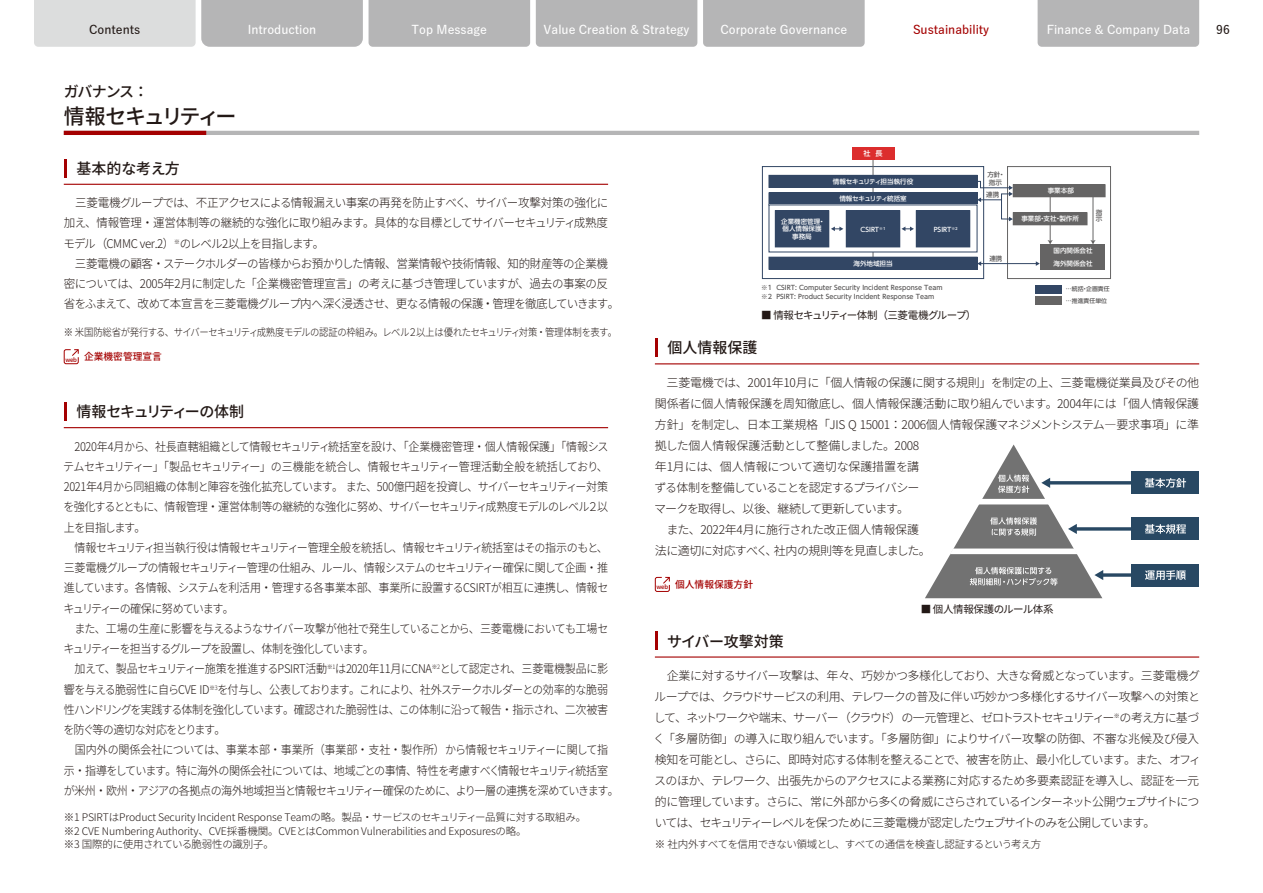
<style>
.page{position:relative;width:1263px;height:893px;background:#fff}
.page>*{position:absolute;margin:0;border:0;box-sizing:border-box;transform-origin:0 0}
.t1{font:500 21px "Noto Sans CJ Kjp";letter-spacing:-.115em;color:#231916}
.t2{font:500 15px "Noto Sans CJ Kjp";letter-spacing:-.02em;color:#231916}
.t3{font:500 15px "Noto Sans CJ Kjp";letter-spacing:-.075em;color:#231916}
.t4{font:300 12px/20.2px "Noto Sans CJ Kjp";letter-spacing:-.045em;color:#231916;scale:.92 1}
.t5{font:300 12px/21px "Noto Sans CJ Kjp";letter-spacing:-.07em;color:#231916}
.t6{font:300 12px/21px "Noto Sans CJ Kjp";letter-spacing:-.045em;color:#231916}
.t7{font:300 12px/20.2px "Noto Sans CJ Kjp";letter-spacing:-.045em;color:#231916;scale:.96 1}
.t8{font:600 12px "Yu Go Pr 6 N";color:#fff}
.t9{font:600 12px "Yu Go Pr 6 N";color:#a40001}
.t10{font:600 12px "Yu Go Pr 6 N";color:#231916}
.t11{font:300 10.5px/13.5px "Noto Sans CJ Kjp";letter-spacing:-.015em;color:#231916}
.t12{font:300 10.5px "Noto Sans CJ Kjp";letter-spacing:-.045em;color:#231916;scale:.89 1}
.t13{font:300 10.5px "Noto Sans CJ Kjp";letter-spacing:-.055em;color:#231916}
.t14{font:10.5px "Noto Sans CJ Kjp";letter-spacing:-.045em;color:#231916}
.t15{font:500 9.75px "Noto Sans CJ Kjp";color:#a40001}
.t16{font:500 9.3px "UD Shin Go Pro";letter-spacing:-.08em;color:#595857}
.t17{font:500 7.05px "UD Shin Go Pro";color:#fff}
.t18{font:500 6.45px/7.6px "UD Shin Go Pro";color:#595757}
.t19{font:500 6.45px/7.6px "UD Shin Go Pro";color:#fff}
.t20{font:500 6.45px "UD Shin Go Pro";letter-spacing:-.02em;color:#fff}
.t21{font:500 6.45px "UD Shin Go Pro";letter-spacing:-.055em;color:#fff}
.t22{font:500 5.85px "UD Shin Go Pro";color:#595757}
</style>
<div class="page">
<hr style="left:64px;top:131px;width:1135px;height:4px;background:#b5b5b6">
<hr style="left:64px;top:131px;width:142px;height:4px;background:#a40001">
<hr style="left:64px;top:159px;width:3px;height:18px;background:#a40001">
<hr style="left:64px;top:184px;width:544px;height:1px;background:#a40001">
<hr style="left:64px;top:402px;width:3px;height:18px;background:#a40001">
<hr style="left:64px;top:427px;width:544px;height:1px;background:#a40001">
<svg style="left:768px;top:168px;width:214px;height:102px"></svg>
<div style="left:762px;top:166px;width:222px;height:113px;border:1px solid #324664"></div>
<div style="left:1007px;top:166px;width:104px;height:113px;border:1px solid #656464"></div>
<div style="left:1036px;top:296px;width:26px;height:9px;background:#656464"></div>
<div style="left:1036px;top:285px;width:26px;height:8px;background:#324664"></div>
<hr style="left:873px;top:158px;width:1px;height:101px;background:#656464">
<div style="left:769px;top:193px;width:208px;height:12px;background:#324664"></div>
<div style="left:769px;top:193px;width:208px;height:12px;border:1px solid #324664"></div>
<svg style="left:771px;top:207px;width:204px;height:43px"></svg>
<div style="left:769px;top:257px;width:208px;height:12px;background:#324664"></div>
<hr style="left:980px;top:263px;width:56px;height:1px;background:#324664">
<svg style="left:977px;top:261px;width:4px;height:5px"></svg>
<svg style="left:1036px;top:261px;width:4px;height:5px"></svg>
<svg style="left:831px;top:227px;width:12px;height:4px"></svg>
<hr style="left:1092px;top:196px;width:1px;height:45px;background:#656464">
<svg style="left:1090px;top:240px;width:6px;height:5px"></svg>
<hr style="left:1050px;top:196px;width:1px;height:45px;background:#656464">
<svg style="left:1047px;top:240px;width:6px;height:5px"></svg>
<div style="left:1013px;top:185px;width:92px;height:12px;background:#656464"></div>
<div style="left:1040px;top:245px;width:65px;height:12px;background:#656464"></div>
<div style="left:1040px;top:258px;width:65px;height:12px;background:#656464"></div>
<div style="left:1013px;top:213px;width:74px;height:12px;background:#656464"></div>
<div style="left:852px;top:147px;width:42px;height:12px;background:#dc2d2d"></div>
<svg style="left:976px;top:181px;width:37px;height:40px"></svg>
<svg style="left:901px;top:227px;width:13px;height:4px"></svg>
<div style="left:769px;top:175px;width:208px;height:12px;background:#324664"></div>
<div style="left:769px;top:175px;width:208px;height:13px;border:1px solid #324664"></div>
<div style="left:775px;top:211px;width:54px;height:36px;background:#324664"></div>
<div style="left:846px;top:211px;width:54px;height:36px;background:#324664"></div>
<div style="left:916px;top:211px;width:54px;height:36px;background:#324664"></div>
<hr style="left:655px;top:632px;width:3px;height:18px;background:#a40001">
<hr style="left:655px;top:656px;width:544px;height:2px;background:#a40001">
<svg style="left:63px;top:349px;width:16px;height:16px"></svg>
<hr style="left:655px;top:339px;width:3px;height:18px;background:#a40001">
<hr style="left:655px;top:363px;width:544px;height:1px;background:#a40001">
<div style="left:1132px;top:471px;width:67px;height:23px;background:#284863"></div>
<svg style="left:1145px;top:478px;width:41px;height:10px"></svg>
<hr style="left:1049px;top:481px;width:88px;height:3px;background:#284863">
<div style="left:1132px;top:518px;width:67px;height:22px;background:#284863"></div>
<svg style="left:1145px;top:524px;width:41px;height:10px"></svg>
<svg style="left:1103px;top:527px;width:29px;height:4px"></svg>
<div style="left:1132px;top:564px;width:67px;height:22px;background:#284863"></div>
<svg style="left:1145px;top:570px;width:41px;height:10px"></svg>
<svg style="left:1103px;top:573px;width:29px;height:4px"></svg>
<svg style="left:925px;top:444px;width:178px;height:154px"></svg>
<svg style="left:654px;top:577px;width:16px;height:15px"></svg>
<div style="left:1037px;top:0;width:162px;height:47px;background:#b5b5b6"></div>
<svg style="left:34px;top:0;width:329px;height:47px;background:#c9caca"></svg>
<div style="left:369px;top:0;width:161px;height:47px;background:#b5b5b6"></div>
<div style="left:536px;top:0;width:161px;height:47px;background:#b5b5b6"></div>
<div style="left:703px;top:0;width:162px;height:47px;background:#b5b5b6"></div>
<p class="t10" style="left:89px;top:19px;width:52px">Contents</p>
<p class="t8" style="left:248px;top:19px;width:70px">Introduction</p>
<p class="t8" style="left:412px;top:19px;width:77px">Top Message</p>
<p class="t8" style="left:544px;top:19px;width:147px">Value Creation &amp; Strategy</p>
<p class="t8" style="left:720px;top:19px;width:128px">Corporate Governance</p>
<p class="t9" style="left:913px;top:19px;width:78px">Sustainability</p>
<p class="t8" style="left:1047px;top:19px;width:145px">Finance &amp; Company Data</p>
<p class="t10" style="left:1216px;top:19px;width:15px">96</p>
<p class="t2" style="left:64px;top:83px;width:86px">ガバナンス：</p>
<h1 class="t1" style="left:64px;top:104px;width:174px">情報セキュリティー</h1>
<p class="t2" style="left:77px;top:160px;width:105px">基本的な考え方</p>
<p class="t7" style="left:63px;top:193px;width:581px">　三菱電機グループでは、不正アクセスによる情報漏えい事案の再発を防止すべく、サイバー攻撃対策の強化に加え、情報管理・運営体制等の継続的な強化に取り組みます。具体的な目標としてサイバーセキュリティ成熟度モデル（CMMC ver.2）<sup>※</sup>のレベル2以上を目指します。<br>　三菱電機の顧客・ステークホルダーの皆様からお預かりした情報、営業情報や技術情報、知的財産等の企業機密については、2005年2月に制定した「企業機密管理宣言」の考えに基づき管理していますが、過去の事案の反省をふまえて、改めて本宣言を三菱電機グループ内へ深く浸透させ、更なる情報の保護・管理を徹底していきます。</p>
<p class="t12" style="left:64px;top:327px;width:623px">※ 米国防総省が発行する、サイバーセキュリティ成熟度モデルの認証の枠組み。レベル２以上は優れたセキュリティ対策・管理体制を表す。</p>
<p class="t15" style="left:65px;top:351px;width:98px"><sub>web</sub> 企業機密管理宣言</p>
<p class="t3" style="left:77px;top:403px;width:169px">情報セキュリティーの体制</p>
<p class="t4" style="left:63px;top:436px;width:605px">　2020年4月から、社長直轄組織として情報セキュリティ統括室を設け、「企業機密管理・個人情報保護」「情報システムセキュリティー」「製品セキュリティー」の三機能を統合し、情報セキュリティー管理活動全般を統括しており、2021年4月から同組織の体制と陣容を強化拡充しています。 また、500億円超を投資し、サイバーセキュリティー対策を強化するとともに、情報管理・運営体制等の継続的な強化に努め、サイバーセキュリティ成熟度モデルのレベル２以上を目指します。<br>　情報セキュリティ担当執行役は情報セキュリティー管理全般を統括し、情報セキュリティ統括室はその指示のもと、三菱電機グループの情報セキュリティー管理の仕組み、ルール、情報システムのセキュリティー確保に関して企画・推進しています。各情報、システムを利活用・管理する各事業本部、事業所に設置するCSIRTが相互に連携し、情報セキュリティーの確保に努めています。<br>　また、工場の生産に影響を与えるようなサイバー攻撃が他社で発生していることから、三菱電機においても工場セキュリティーを担当するグループを設置し、体制を強化しています。<br>　加えて、製品セキュリティー施策を推進するPSIRT活動<sup>※1</sup>は2020年11月にCNA<sup>※2</sup>として認定され、三菱電機製品に影響を与える脆弱性に自らCVE ID<sup>※3</sup>を付与し、公表しております。これにより、社外ステークホルダーとの効率的な脆弱性ハンドリングを実践する体制を強化しています。確認された脆弱性は、この体制に沿って報告・指示され、二次被害を防ぐ等の適切な対応をとります。<br>　国内外の関係会社については、事業本部・事業所（事業部・支社・製作所）から情報セキュリティーに関して指示・指導をしています。特に海外の関係会社については、地域ごとの事情、特性を考慮すべく情報セキュリティ統括室が米州・欧州・アジアの各拠点の海外地域担当と情報セキュリティー確保のために、より一層の連携を深めていきます。</p>
<p class="t11" style="left:64px;top:811px;width:524px">※1 PSIRTはProduct Security Incident Response Teamの略。製品・サービスのセキュリティー品質に対する取組み。※2 CVE Numbering Authority、CVE採番機関。CVEとはCommon Vulnerabilities and Exposuresの略。<br>※3 国際的に使用されている脆弱性の識別子。</p>
<p class="t17" style="left:863px;top:147px;width:20px">社 長</p>
<p class="t20" style="left:833px;top:176px;width:82px">情報セキュリティ担当執行役</p>
<p class="t21" style="left:839px;top:194px;width:69px">情報セキュリティ統括室</p>
<p class="t19" style="left:781px;top:217px;width:45px;text-align:center">企業機密管理・個人情報保護事務局</p>
<p class="t19" style="left:860px;top:226px;width:27px">CSIRT<sup>※1</sup></p>
<p class="t19" style="left:934px;top:226px;width:26px">PSIRT<sup>※2</sup></p>
<p class="t19" style="left:853px;top:259px;width:41px">海外地域担当</p>
<p class="t18" style="left:761px;top:283px;width:183px;line-height:8.9px">※1 CSIRT: Computer Security Incident Response Team ※2 PSIRT: Product Security Incident Response Team</p>
<p class="t14" style="left:761px;top:310px;width:217px">■ 情報セキュリティー体制（三菱電機グループ）</p>
<p class="t18" style="left:987px;top:170px;width:19px">方針・指示</p>
<p class="t18" style="left:986px;top:191px;width:15px">連携</p>
<p class="t18" style="left:989px;top:254px;width:15px">連携</p>
<p class="t19" style="left:1048px;top:187px;width:28px">事業本部</p>
<p class="t19" style="left:1021px;top:215px;width:59px">事業部・支社・製作所</p>
<p class="t18" style="left:1096px;top:209px;width:8px;line-height:6.4px">指示</p>
<p class="t19" style="left:1053px;top:244px;width:41px;line-height:12.9px">国内関係会社海外関係会社</p>
<p class="t22" style="left:1066px;top:284px;width:45px">…統括・企画責任</p>
<p class="t22" style="left:1066px;top:296px;width:43px">…推進責任単位</p>
<p class="t2" style="left:668px;top:339px;width:91px">個人情報保護</p>
<p class="t6" style="left:654px;top:372px;width:546px">　三菱電機では、2001年10月に「個人情報の保護に関する規則」を制定の上、三菱電機従業員及びその他関係者に個人情報保護を周知徹底し、個人情報保護活動に取り組んでいます。2004年には「個人情報保護方針」を制定し、日本工業規格「JIS Q 15001：2006個人情報保護マネジメントシステム—要求事項」に準拠した個人情報保護活動として整備しました。2008<br>年1月には、個人情報について適切な保護措置を講<br>ずる体制を整備していることを認定するプライバシー<br>マークを取得し、以後、継続して更新しています。<br>　また、2022年4月に施行された改正個人情報保護<br>法に適切に対応すべく、社内の規則等を見直しました。</p>
<p class="t16" style="left:931px;top:398px;width:118px">情報セキュリティー　図表 3</p>
<p class="t15" style="left:656px;top:579px;width:98px"><sub>web</sub> 個人情報保護方針</p>
<p class="t14" style="left:921px;top:603px;width:134px">■ 個人情報保護のルール体系</p>
<p class="t2" style="left:667px;top:633px;width:118px">サイバー攻撃対策</p>
<p class="t5" style="left:653px;top:665px;width:549px">　企業に対するサイバー攻撃は、年々、巧妙かつ多様化しており、大きな脅威となっています。三菱電機グループでは、クラウドサービスの利用、テレワークの普及に伴い巧妙かつ多様化するサイバー攻撃への対策として、ネットワークや端末、サーバー（クラウド）の一元管理と、ゼロトラストセキュリティー<sup>※</sup>の考え方に基づく「多層防御」の導入に取り組んでいます。「多層防御」によりサイバー攻撃の防御、不審な兆候及び侵入検知を可能とし、さらに、即時対応する体制を整えることで、被害を防止、最小化しています。また、オフィスのほか、テレワーク、出張先からのアクセスによる業務に対応するため多要素認証を導入し、認証を一元的に管理しています。さらに、常に外部から多くの脅威にさらされているインターネット公開ウェブサイトについては、セキュリティーレベルを保つために三菱電機が認定したウェブサイトのみを公開しています。</p>
<p class="t13" style="left:655px;top:838px;width:388px">※ 社内外すべてを信用できない領域とし、すべての通信を検査し認証するという考え方</p>
</div>
